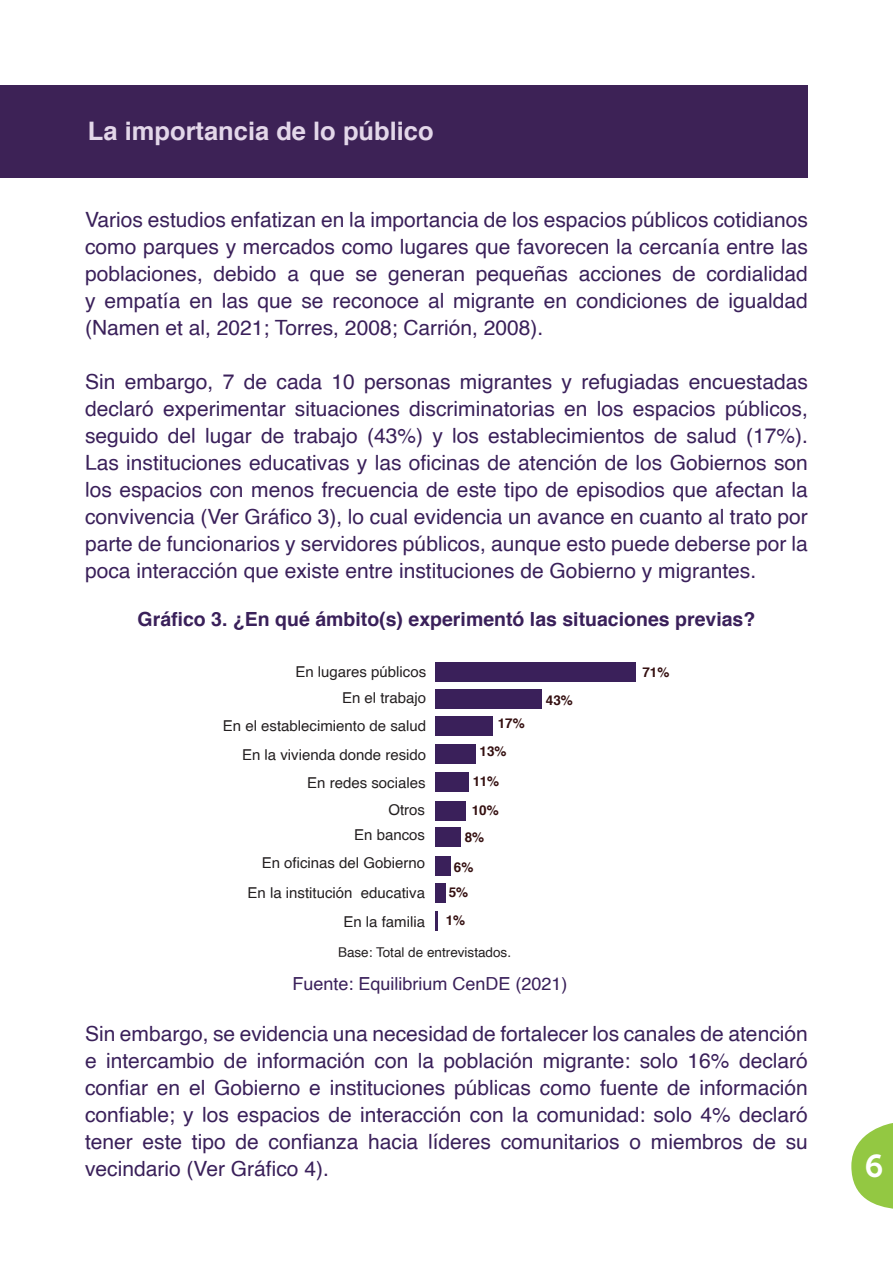
<style>
.page{position:relative;width:893px;height:1263px;background:#fff}
.page>*{position:absolute;margin:0;border:0;box-sizing:border-box;transform-origin:0 0}
.t1{font:31.5px "Museo 700";color:#fff}
.t2{font:700 25.5px "Helvetica";color:#e3d7e9}
.t3{font:21px/27px "Helvetica";color:#3a205a;text-align:justify}
.t4{font:700 19.5px "Helvetica";color:#3a205a}
.t5{font:18px "Helvetica";color:#3a205a}
.t6{font:15px "Helvetica";color:#231f20}
.t7{font:700 13.5px "Helvetica";color:#340f10}
.t8{font:13.5px "Helvetica";color:#231f20}
</style>
<div class="page">
<svg style="left:851px;top:1123px;width:42px;height:86px"></svg>
<div style="left:0;top:85px;width:808px;height:93px;background:#3d2256"></div>
<div style="left:435px;top:662px;width:201px;height:20px;background:#3a205a"></div>
<div style="left:435px;top:689px;width:107px;height:20px;background:#3a205a"></div>
<div style="left:435px;top:716px;width:57px;height:20px;background:#3a205a"></div>
<div style="left:435px;top:744px;width:40px;height:20px;background:#3a205a"></div>
<div style="left:435px;top:772px;width:34px;height:20px;background:#3a205a"></div>
<div style="left:435px;top:801px;width:31px;height:20px;background:#3a205a"></div>
<div style="left:435px;top:827px;width:26px;height:20px;background:#3a205a"></div>
<div style="left:435px;top:856px;width:15px;height:20px;background:#3a205a"></div>
<div style="left:435px;top:882px;width:11px;height:20px;background:#3a205a"></div>
<hr style="left:435px;top:911px;width:2px;height:20px;background:#3a205a">
<p class="t2" style="left:88px;top:110px;width:347px">La importancia de lo público</p>
<p class="t3" style="left:85px;top:207px;width:724px">Varios estudios enfatizan en la importancia de los espacios públicos cotidianos como parques y mercados como lugares que favorecen la cercanía entre las poblaciones, debido a que se generan pequeñas acciones de cordialidad y empatía en las que se reconoce al migrante en condiciones de igualdad (Namen et al, 2021; Torres, 2008; Carrión, 2008).</p>
<p class="t3" style="left:85px;top:369px;width:724px">Sin embargo, 7 de cada 10 personas migrantes y refugiadas encuestadas declaró experimentar situaciones discriminatorias en los espacios públicos, seguido del lugar de trabajo (43%) y los establecimientos de salud (17%).<br>Las instituciones educativas y las oficinas de atención de los Gobiernos son los espacios con menos frecuencia de este tipo de episodios que afectan la convivencia (Ver Gráfico 3), lo cual evidencia un avance en cuanto al trato por parte de funcionarios y servidores públicos, aunque esto puede deberse por la poca interacción que existe entre instituciones de Gobierno y migrantes.</p>
<p class="t4" style="left:138px;top:604px;width:619px">Gráfico 3. ¿En qué ámbito(s) experimentó las situaciones previas?</p>
<p class="t6" style="left:295px;top:660px;width:132px">En lugares públicos</p>
<p class="t6" style="left:342px;top:686px;width:86px">En el trabajo</p>
<p class="t6" style="left:223px;top:714px;width:205px">En el establecimiento de salud</p>
<p class="t6" style="left:242px;top:743px;width:186px">En la vivienda donde resido</p>
<p class="t6" style="left:307px;top:771px;width:120px">En redes sociales</p>
<p class="t6" style="left:388px;top:798px;width:38px">Otros</p>
<p class="t6" style="left:354px;top:823px;width:72px">En bancos</p>
<p class="t6" style="left:262px;top:851px;width:165px">En oficinas del Gobierno</p>
<p class="t6" style="left:247px;top:881px;width:179px">En la institución educativa</p>
<p class="t6" style="left:343px;top:910px;width:83px">En la familia</p>
<p class="t8" style="left:338px;top:942px;width:175px">Base: Total de entrevistados.</p>
<p class="t7" style="left:498px;top:712px;width:29px">17%</p>
<p class="t7" style="left:480px;top:741px;width:29px">13%</p>
<p class="t7" style="left:473px;top:770px;width:28px">11%</p>
<p class="t7" style="left:472px;top:800px;width:29px">10%</p>
<p class="t7" style="left:465px;top:826px;width:21px">8%</p>
<p class="t7" style="left:454px;top:856px;width:21px">6%</p>
<p class="t7" style="left:449px;top:881px;width:21px">5%</p>
<p class="t7" style="left:446px;top:910px;width:21px">1%</p>
<p class="t7" style="left:546px;top:690px;width:29px">43%</p>
<p class="t5" style="left:293px;top:970px;width:277px">Fuente: Equilibrium CenDE (2021)</p>
<p class="t7" style="left:642px;top:661px;width:29px">71%</p>
<p class="t3" style="left:85px;top:1021px;width:724px">Sin embargo, se evidencia una necesidad de fortalecer los canales de atención e intercambio de información con la población migrante: solo 16% declaró confiar en el Gobierno e instituciones públicas como fuente de información confiable; y los espacios de interacción con la comunidad: solo 4% declaró tener este tipo de confianza hacia líderes comunitarios o miembros de su vecindario (Ver Gráfico 4).</p>
<h1 class="t1" style="left:865px;top:1149px;width:20px">6</h1>
</div>
